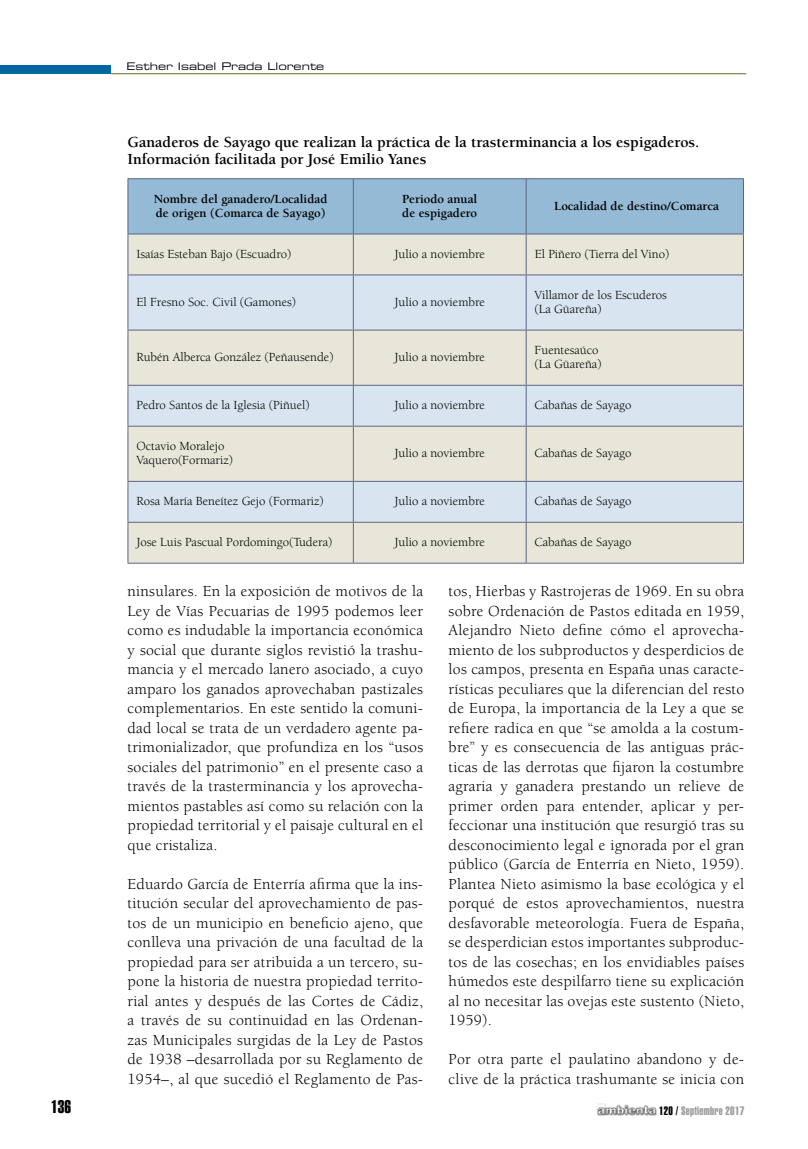
<style>
.page{position:relative;width:808px;height:1149px;background:#fff}
.page>*{position:absolute;margin:0;border:0;box-sizing:border-box;transform-origin:0 0}
.t1{font:18px "Helvetica LT Std Extra Comp";color:#000}
.t2{font:15.75px/19.5px "Berkeley Std";letter-spacing:.015em;color:#000;text-align:justify}
.t3{font:700 15.75px/16.5px "Berkeley Std";color:#000}
.t4{font:12.75px/14.2px "Berkeley Std";color:#000}
.t5{font:700 12.75px/14.4px "Berkeley Std";color:#000}
.t6{font:12px "Helvetica LT Std Extra Comp";letter-spacing:.025em;color:#9c9e9f}
.t7{font:10.5px "Eurostile LT Std Ex 2";color:#000}
.s1{color:#000}
</style>
<div class="page">
<div style="left:0;top:65px;width:111px;height:9px;background:#00689e"></div>
<hr style="left:111px;top:73px;width:635px;height:1px;background:#5f6d27">
<img style="left:596px;top:1103px;width:61px;height:13px">
<div style="left:129px;top:179px;width:614px;height:54px;background:#95bad5"></div>
<div style="left:129px;top:234px;width:614px;height:328px;background:#e7e6d9"></div>
<svg style="left:129px;top:275px;width:614px;height:246px;background:#dde3e4"></svg>
<hr style="left:128px;top:178px;width:225px;height:1px;background:#5f6581">
<hr style="left:128px;top:179px;width:1px;height:54px;background:#5f6581">
<hr style="left:353px;top:178px;width:173px;height:1px;background:#5f6581">
<hr style="left:353px;top:179px;width:1px;height:54px;background:#5f6581">
<hr style="left:526px;top:178px;width:218px;height:1px;background:#5f6581">
<hr style="left:526px;top:179px;width:1px;height:54px;background:#5f6581">
<hr style="left:743px;top:179px;width:1px;height:54px;background:#5f6581">
<hr style="left:128px;top:233px;width:225px;height:1px;background:#5f6581">
<hr style="left:128px;top:234px;width:1px;height:40px;background:#5f6581">
<hr style="left:353px;top:233px;width:173px;height:1px;background:#5f6581">
<hr style="left:353px;top:234px;width:1px;height:40px;background:#5f6581">
<hr style="left:526px;top:233px;width:218px;height:1px;background:#5f6581">
<hr style="left:526px;top:234px;width:1px;height:40px;background:#5f6581">
<hr style="left:743px;top:234px;width:1px;height:40px;background:#5f6581">
<hr style="left:128px;top:274px;width:225px;height:1px;background:#5f6581">
<hr style="left:128px;top:275px;width:1px;height:54px;background:#5f6581">
<hr style="left:353px;top:274px;width:173px;height:1px;background:#5f6581">
<hr style="left:353px;top:275px;width:1px;height:54px;background:#5f6581">
<hr style="left:526px;top:274px;width:218px;height:1px;background:#5f6581">
<hr style="left:526px;top:275px;width:1px;height:54px;background:#5f6581">
<hr style="left:743px;top:275px;width:1px;height:54px;background:#5f6581">
<hr style="left:128px;top:329px;width:225px;height:1px;background:#5f6581">
<hr style="left:128px;top:330px;width:1px;height:55px;background:#5f6581">
<hr style="left:353px;top:329px;width:173px;height:1px;background:#5f6581">
<hr style="left:353px;top:330px;width:1px;height:55px;background:#5f6581">
<hr style="left:526px;top:329px;width:218px;height:1px;background:#5f6581">
<hr style="left:526px;top:330px;width:1px;height:55px;background:#5f6581">
<hr style="left:743px;top:330px;width:1px;height:55px;background:#5f6581">
<hr style="left:128px;top:385px;width:225px;height:1px;background:#5f6581">
<hr style="left:128px;top:385px;width:1px;height:40px;background:#5f6581">
<hr style="left:353px;top:385px;width:173px;height:1px;background:#5f6581">
<hr style="left:353px;top:385px;width:1px;height:40px;background:#5f6581">
<hr style="left:526px;top:385px;width:218px;height:1px;background:#5f6581">
<hr style="left:526px;top:385px;width:1px;height:40px;background:#5f6581">
<hr style="left:743px;top:385px;width:1px;height:40px;background:#5f6581">
<hr style="left:128px;top:425px;width:225px;height:1px;background:#5f6581">
<hr style="left:128px;top:426px;width:1px;height:55px;background:#5f6581">
<hr style="left:353px;top:425px;width:173px;height:1px;background:#5f6581">
<hr style="left:353px;top:426px;width:1px;height:55px;background:#5f6581">
<hr style="left:526px;top:425px;width:218px;height:1px;background:#5f6581">
<hr style="left:526px;top:426px;width:1px;height:55px;background:#5f6581">
<hr style="left:743px;top:426px;width:1px;height:55px;background:#5f6581">
<hr style="left:128px;top:481px;width:225px;height:1px;background:#5f6581">
<hr style="left:128px;top:481px;width:1px;height:40px;background:#5f6581">
<hr style="left:353px;top:481px;width:173px;height:1px;background:#5f6581">
<hr style="left:353px;top:481px;width:1px;height:40px;background:#5f6581">
<hr style="left:526px;top:481px;width:218px;height:1px;background:#5f6581">
<hr style="left:526px;top:481px;width:1px;height:40px;background:#5f6581">
<hr style="left:743px;top:481px;width:1px;height:40px;background:#5f6581">
<hr style="left:128px;top:521px;width:225px;height:1px;background:#5f6581">
<hr style="left:128px;top:522px;width:1px;height:40px;background:#5f6581">
<hr style="left:353px;top:521px;width:173px;height:1px;background:#5f6581">
<hr style="left:353px;top:522px;width:1px;height:40px;background:#5f6581">
<hr style="left:526px;top:521px;width:218px;height:1px;background:#5f6581">
<hr style="left:526px;top:522px;width:1px;height:40px;background:#5f6581">
<hr style="left:743px;top:522px;width:1px;height:40px;background:#5f6581">
<hr style="left:128px;top:562px;width:225px;height:1px;background:#5f6581">
<hr style="left:353px;top:562px;width:173px;height:1px;background:#5f6581">
<hr style="left:526px;top:562px;width:218px;height:1px;background:#5f6581">
<p class="t7" style="left:126px;top:59px;width:199px">Esther Isabel Prada Llorente</p>
<p class="t3" style="left:128px;top:134px;width:573px">Ganaderos de Sayago que realizan la práctica de la trasterminancia a los espigaderos.<br>Información facilitada por José Emilio Yanes</p>
<p class="t5" style="left:154px;top:191px;width:175px">Nombre del ganadero/Localidad de origen (Comarca de Sayago)</p>
<p class="t5" style="left:402px;top:191px;width:77px">Periodo anual de espigadero</p>
<p class="t5" style="left:554px;top:199px;width:166px">Localidad de destino/Comarca</p>
<p class="t4" style="left:136px;top:247px;width:156px">Isaías Esteban Bajo (Escuadro)</p>
<p class="t4" style="left:395px;top:247px;width:92px">Julio a noviembre</p>
<p class="t4" style="left:535px;top:247px;width:136px">El Piñero (Tierra del Vino)</p>
<p class="t4" style="left:136px;top:295px;width:161px">El Fresno Soc. Civil (Gamones)</p>
<p class="t4" style="left:395px;top:295px;width:92px">Julio a noviembre</p>
<p class="t4" style="left:535px;top:288px;width:134px">Villamor de los Escuderos (La Güareña)</p>
<p class="t4" style="left:136px;top:350px;width:199px">Rubén Alberca González (Peñausende)</p>
<p class="t4" style="left:395px;top:350px;width:92px">Julio a noviembre</p>
<p class="t4" style="left:535px;top:343px;width:68px">Fuentesaúco (La Güareña)</p>
<p class="t4" style="left:136px;top:398px;width:175px">Pedro Santos de la Iglesia (Piñuel)</p>
<p class="t4" style="left:395px;top:398px;width:92px">Julio a noviembre</p>
<p class="t4" style="left:535px;top:398px;width:98px">Cabañas de Sayago</p>
<p class="t4" style="left:136px;top:439px;width:98px">Octavio Moralejo<br>Vaquero(Formariz)</p>
<p class="t4" style="left:394px;top:446px;width:92px">Julio a noviembre</p>
<p class="t4" style="left:535px;top:446px;width:98px">Cabañas de Sayago</p>
<p class="t4" style="left:136px;top:494px;width:189px">Rosa María Beneítez Gejo (Formariz)</p>
<p class="t4" style="left:394px;top:494px;width:92px">Julio a noviembre</p>
<p class="t4" style="left:535px;top:494px;width:98px">Cabañas de Sayago</p>
<p class="t4" style="left:136px;top:535px;width:197px">Jose Luis Pascual Pordomingo(Tudera)</p>
<p class="t4" style="left:394px;top:535px;width:92px">Julio a noviembre</p>
<p class="t4" style="left:535px;top:535px;width:98px">Cabañas de Sayago</p>
<p class="t2" style="left:128px;top:581px;width:297px">ninsulares. En la exposición de motivos de la Ley de Vías Pecuarias de 1995 podemos leer como es indudable la importancia económica y social que durante siglos revistió la trashu&shy;mancia y el mercado lanero asociado, a cuyo amparo los ganados aprovechaban pastizales complementarios. En este sentido la comuni&shy;dad local se trata de un verdadero agente pa&shy;trimonializador, que profundiza en los “usos sociales del patrimonio” en el presente caso a través de la trasterminancia y los aprovecha&shy;mientos pastables así como su relación con la propiedad territorial y el paisaje cultural en el que cristaliza.</p>
<p class="t2" style="left:128px;top:874px;width:297px">Eduardo García de Enterría afirma que la ins&shy;titución secular del aprovechamiento de pas&shy;tos de un municipio en beneficio ajeno, que conlleva una privación de una facultad de la propiedad para ser atribuida a un tercero, su&shy;pone la historia de nuestra propiedad territo&shy;rial antes y después de las Cortes de Cádiz, a través de su continuidad en las Ordenan&shy;zas Municipales surgidas de la Ley de Pastos de 1938 –desarrollada por su Reglamento de 1954–, al que sucedió el Reglamento de Pas-</p>
<p class="t2" style="left:449px;top:581px;width:297px">tos, Hierbas y Rastrojeras de 1969. En su obra sobre Ordenación de Pastos editada en 1959, Alejandro Nieto define cómo el aprovecha&shy;miento de los subproductos y desperdicios de los campos, presenta en España unas caracte&shy;rísticas peculiares que la diferencian del resto de Europa, la importancia de la Ley a que se refiere radica en que “se amolda a la costum&shy;bre” y es consecuencia de las antiguas prác&shy;ticas de las derrotas que fijaron la costumbre agraria y ganadera prestando un relieve de primer orden para entender, aplicar y per&shy;feccionar una institución que resurgió tras su desconocimiento legal e ignorada por el gran público (García de Enterría en Nieto, 1959).<br>Plantea Nieto asimismo la base ecológica y el porqué de estos aprovechamientos, nuestra desfavorable meteorología. Fuera de España, se desperdician estos importantes subproduc&shy;tos de las cosechas; en los envidiables países húmedos este despilfarro tiene su explicación al no necesitar las ovejas este sustento (Nieto, 1959).</p>
<p class="t2" style="left:449px;top:1049px;width:297px">Por otra parte el paulatino abandono y de&shy;clive de la práctica trashumante se inicia con</p>
<p class="t1" style="left:51px;top:1095px;width:21px">136</p>
<p class="t6" style="left:659px;top:1103px;width:87px"><span class="s1">120 /</span> Septiembre 2017</p>
</div>
